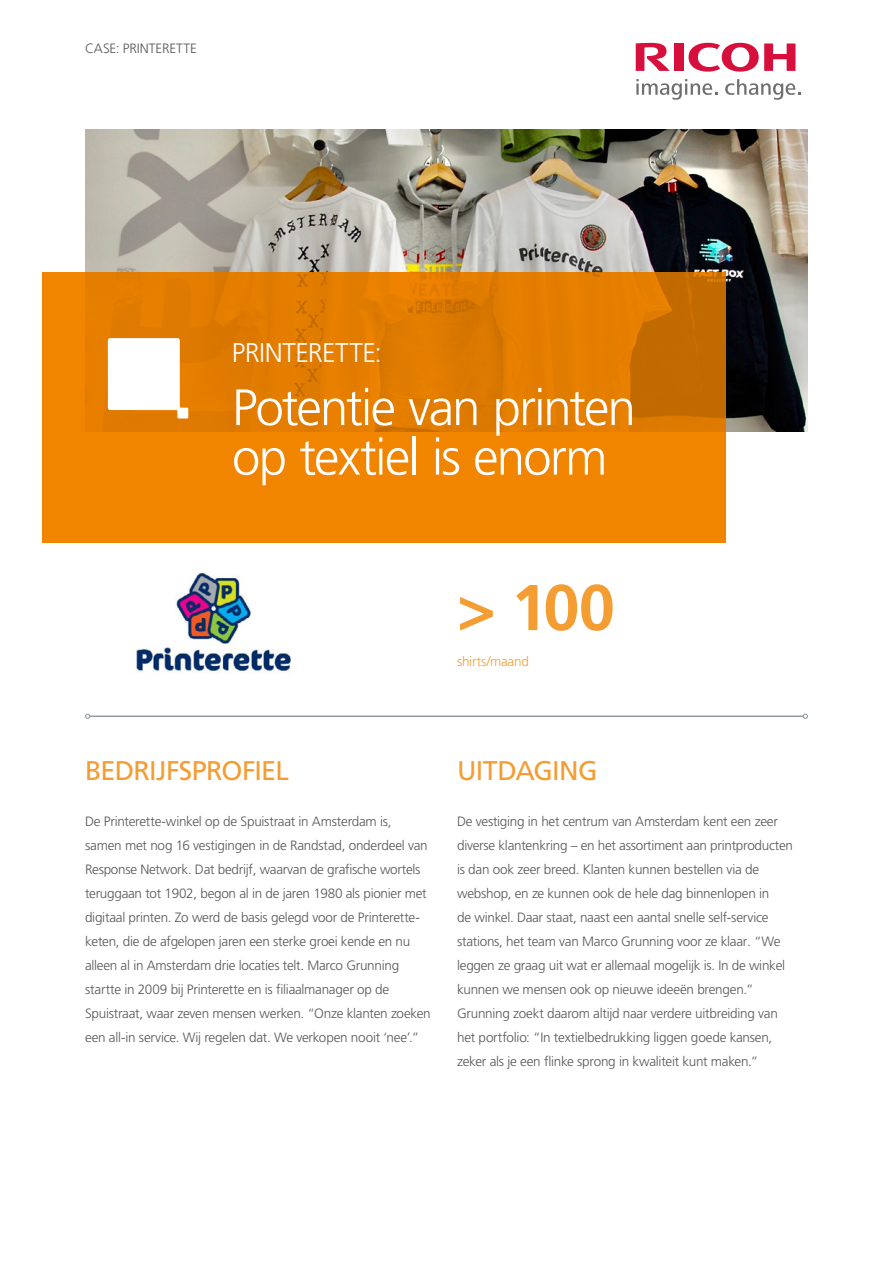
<style>
.page{position:relative;width:893px;height:1263px;background:#fff}
.page>*{position:absolute;margin:0;border:0;box-sizing:border-box;transform-origin:0 0}
.t1{font:700 64.5px "Frutiger LT Std";color:#f49d33}
.t2{font:300 51px/49.5px "Frutiger";letter-spacing:-.035em;color:#fff}
.t3{font:27px "Frutiger";letter-spacing:-.025em;color:#f49d33}
.t4{font:300 27px "Frutiger";letter-spacing:-.02em;color:#fff}
.t5{font:300 13.5px/24px "Frutiger";letter-spacing:-.02em;color:#575756}
.t6{font:300 13.5px "Frutiger LT Std";letter-spacing:-.02em;color:#f49d33}
</style>
<div class="page">
<img style="left:85px;top:130px;width:723px;height:301px">
<svg style="left:43px;top:272px;width:682px;height:270px;background:#e67f00"></svg>
<hr style="left:90px;top:715px;width:713px;height:2px;background:#919aa0">
<svg style="left:85px;top:714px;width:5px;height:5px"></svg>
<svg style="left:803px;top:714px;width:5px;height:5px"></svg>
<svg style="left:108px;top:338px;width:80px;height:80px"></svg>
<svg style="left:688px;top:43px;width:107px;height:29px"></svg>
<div style="left:674px;top:44px;width:9px;height:27px;background:#d60f3c"></div>
<svg style="left:636px;top:43px;width:34px;height:28px"></svg>
<svg style="left:636px;top:79px;width:81px;height:21px"></svg>
<svg style="left:725px;top:79px;width:75px;height:21px"></svg>
<img style="left:134px;top:570px;width:157px;height:103px">
<p class="t5" style="left:85px;top:36px;width:113px">CASE: PRINTERETTE</p>
<h3 class="t4" style="left:232px;top:337px;width:152px">PRINTERETTE:</h3>
<h2 class="t2" style="left:232px;top:383px;width:405px">Potentie van printen op textiel is enorm</h2>
<h1 class="t1" style="left:457px;top:570px;width:159px">&gt; 100</h1>
<p class="t6" style="left:457px;top:654px;width:73px">shirts/maand</p>
<h3 class="t3" style="left:85px;top:755px;width:205px">BEDRIJFSPROFIEL</h3>
<p class="t5" style="left:85px;top:809px;width:347px">De Printerette-winkel op de Spuistraat in Amsterdam is, samen met nog 16 vestigingen in de Randstad, onderdeel van Response Network. Dat bedrijf, waarvan de grafische wortels teruggaan tot 1902, begon al in de jaren 1980 als pionier met digitaal printen. Zo werd de basis gelegd voor de Printerette&shy;keten, die de afgelopen jaren een sterke groei kende en nu alleen al in Amsterdam drie locaties telt. Marco Grunning startte in 2009 bij Printerette en is filiaalmanager op de Spuistraat, waar zeven mensen werken. “Onze klanten zoeken een all-in service. Wij regelen dat. We verkopen nooit ‘nee’.”</p>
<h3 class="t3" style="left:457px;top:755px;width:142px">UITDAGING</h3>
<p class="t5" style="left:457px;top:809px;width:337px">De vestiging in het centrum van Amsterdam kent een zeer diverse klantenkring – en het assortiment aan printproducten is dan ook zeer breed. Klanten kunnen bestellen via de webshop, en ze kunnen ook de hele dag binnenlopen in<br>de winkel. Daar staat, naast een aantal snelle self-service stations, het team van Marco Grunning voor ze klaar. “We leggen ze graag uit wat er allemaal mogelijk is. In de winkel kunnen we mensen ook op nieuwe ideeën brengen.” Grunning zoekt daarom altijd naar verdere uitbreiding van het portfolio: “In textielbedrukking liggen goede kansen, zeker als je een flinke sprong in kwaliteit kunt maken.”</p>
</div>
